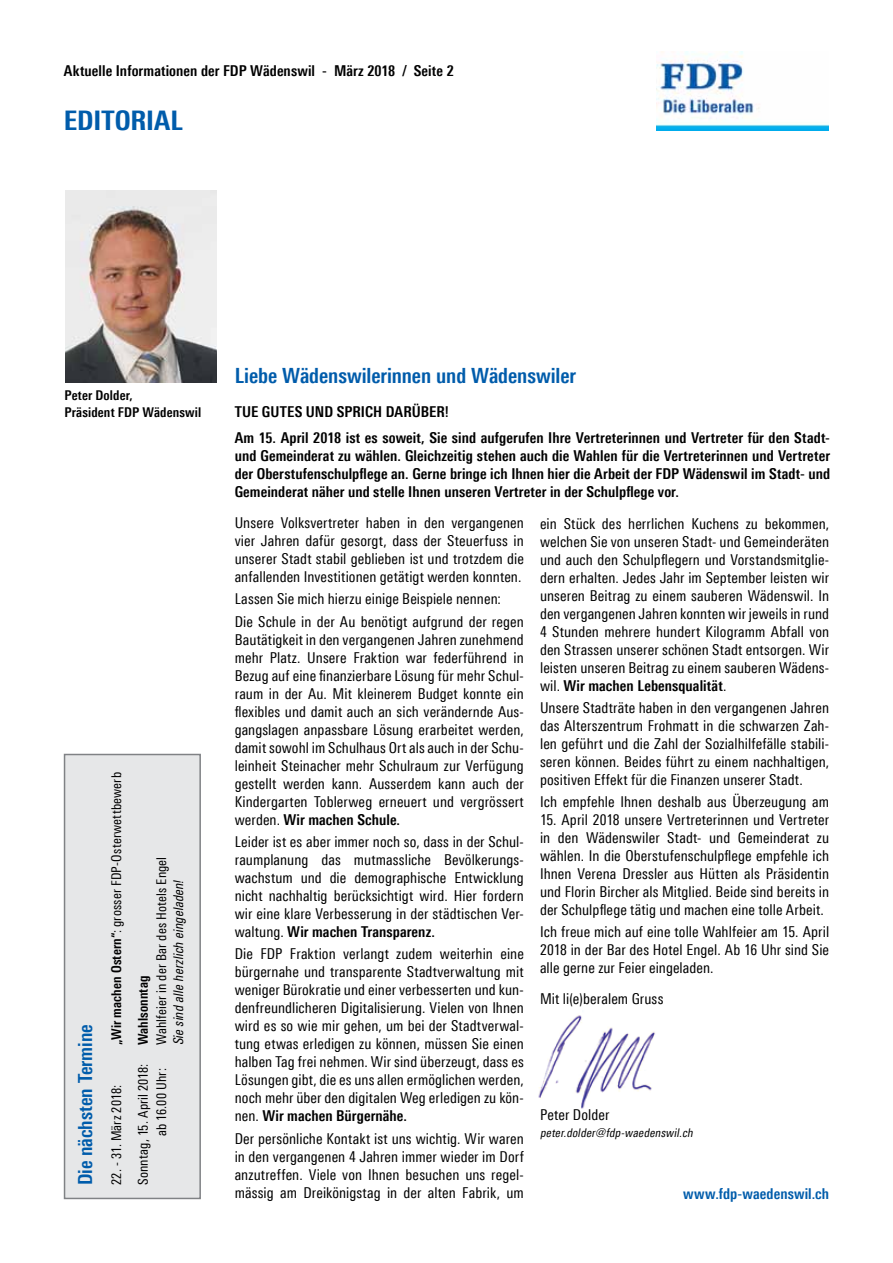
<style>
.page{position:relative;width:893px;height:1263px;background:#fff}
.page>*{position:absolute;margin:0;border:0;box-sizing:border-box;transform-origin:0 0}
.t1{font:800 27px "Linotype Univers 720 Cn";color:#005cab}
.t2{font:700 21px "Linotype Univers 620 Cn";letter-spacing:-.005em;color:#005cab}
.t3{font:700 19.5px "Linotype Univers 620 Cn";letter-spacing:-.005em;color:#005cab}
.t4{font:15px/18px "Linotype Univers 420 Cn";letter-spacing:.005em;color:#000;text-align:justify}
.t5{font:700 15px/18px "Linotype Univers 620 Cn";letter-spacing:.005em;color:#000}
.t6{font:700 15px "Linotype Univers 620 Cn";letter-spacing:.01em;color:#005cab}
.t7{font:13.5px "Linotype Univers 420 Cn";letter-spacing:.01em;color:#000}
.t8{font:700 13.5px/16.5px "Linotype Univers 620 Cn";letter-spacing:.01em;color:#000}
.t9{font:italic 13.5px "Linotype Univers 420 Cn";color:#000}
.t10{font:italic 12px "Linotype Univers 420 Cn";color:#000}
.s1{font-family:"Linotype Univers 620 Cn";font-weight:700}
.s2{font-family:"Linotype Univers 420 Cn";font-weight:400}
</style>
<div class="page">
<img style="left:657px;top:52px;width:171px;height:78px">
<img style="left:538px;top:1015px;width:117px;height:94px">
<img style="left:65px;top:191px;width:151px;height:192px">
<div style="left:65px;top:754px;width:135px;height:444px;background:#e6e7e8"></div>
<div style="left:64px;top:754px;width:137px;height:445px;border:2px solid #808285"></div>
<p class="t5" style="left:64px;top:61px;width:391px">Aktuelle Informationen der FDP Wädenswil - März 2018 / Seite 2</p>
<h1 class="t1" style="left:64px;top:104px;width:121px">EDITORIAL</h1>
<p class="t8" style="left:64px;top:387px;width:138px">Peter Dolder,<br>Präsident FDP Wädenswil</p>
<h3 class="t3" style="left:74px;top:1185px;width:162px;rotate:-90deg">Die nächsten Termine</h3>
<p class="t7" style="left:108px;top:1045px;width:275px;rotate:-90deg"><span class="s1">„Wir machen Ostern“</span>: grosser FDP-Osterwettbewerb</p>
<p class="t7" style="left:108px;top:1185px;width:101px;rotate:-90deg">22. - 31. März 2018:</p>
<p class="t7" style="left:154px;top:1045px;width:190px;rotate:-90deg">Wahlfeier in der Bar des Hotels Engel</p>
<p class="t9" style="left:171px;top:1045px;width:169px;rotate:-90deg">Sie sind alle herzlich eingeladen!</p>
<p class="t8" style="left:135px;top:1045px;width:71px;rotate:-90deg">Wahlsonntag</p>
<p class="t7" style="left:135px;top:1185px;width:123px;rotate:-90deg">Sonntag, 15. April 2018:</p>
<p class="t7" style="left:154px;top:1136px;width:69px;rotate:-90deg">ab 16.00 Uhr:</p>
<h2 class="t2" style="left:235px;top:363px;width:343px">Liebe Wädenswilerinnen und Wädenswiler</h2>
<p class="t5" style="left:235px;top:398px;width:597px;line-height:26.5px">TUE GUTES UND SPRICH DARÜBER!<br>Am 15. April 2018 ist es soweit, Sie sind aufgerufen Ihre Vertreterinnen und Vertreter für den Stadt-</p>
<p class="t5" style="left:235px;top:447px;width:597px;text-align:justify">und Gemeinderat zu wählen. Gleichzeitig stehen auch die Wahlen für die Vertreterinnen und Vertreter der Oberstufenschulpflege an. Gerne bringe ich Ihnen hier die Arbeit der FDP Wädenswil im Stadt- und Gemeinderat näher und stelle Ihnen unseren Vertreter in der Schulpflege vor.</p>
<p class="t4" style="left:235px;top:513px;width:291px">Unsere Volksvertreter haben in den vergangenen vier Jahren dafür gesorgt, dass der Steuerfuss in unserer Stadt stabil geblieben ist und trotzdem die anfallenden Investitionen getätigt werden konnten.</p>
<p class="t4" style="left:235px;top:588px;width:291px;line-height:22.5px">Lassen Sie mich hierzu einige Beispiele nennen:<br>Die Schule in der Au benötigt aufgrund der regen</p>
<p class="t4" style="left:235px;top:630px;width:291px">Bautätigkeit in den vergangenen Jahren zunehmend mehr Platz. Unsere Fraktion war federführend in Bezug auf eine finanzierbare Lösung für mehr Schul&shy;raum in der Au. Mit kleinerem Budget konnte ein flexibles und damit auch an sich verändernde Aus&shy;gangslagen anpassbare Lösung erarbeitet werden, damit sowohl im Schulhaus Ort als auch in der Schu&shy;leinheit Steinacher mehr Schulraum zur Verfügung gestellt werden kann. Ausserdem kann auch der Kindergarten Toblerweg erneuert und vergrössert</p>
<p class="t5" style="left:235px;top:810px;width:167px"><span class="s2">werden.</span> Wir machen Schule.</p>
<p class="t4" style="left:235px;top:833px;width:291px">Leider ist es aber immer noch so, dass in der Schul&shy;raumplanung das mutmassliche Bevölkerungs&shy;wachstum und die demographische Entwicklung nicht nachhaltig berücksichtigt wird. Hier fordern wir eine klare Verbesserung in der städtischen Ver-</p>
<p class="t5" style="left:235px;top:923px;width:202px"><span class="s2">waltung.</span> Wir machen Transparenz.</p>
<p class="t4" style="left:235px;top:945px;width:291px">Die FDP Fraktion verlangt zudem weiterhin eine bürgernahe und transparente Stadtverwaltung mit weniger Bürokratie und einer verbesserten und kun&shy;denfreundlicheren Digitalisierung. Vielen von Ihnen wird es so wie mir gehen, um bei der Stadtverwal&shy;tung etwas erledigen zu können, müssen Sie einen halben Tag frei nehmen. Wir sind überzeugt, dass es Lösungen gibt, die es uns allen ermöglichen werden, noch mehr über den digitalen Weg erledigen zu kön-</p>
<p class="t5" style="left:235px;top:1107px;width:174px"><span class="s2">nen.</span> Wir machen Bürgernähe.</p>
<p class="t4" style="left:235px;top:1129px;width:291px">Der persönliche Kontakt ist uns wichtig. Wir waren in den vergangenen 4 Jahren immer wieder im Dorf anzutreffen. Viele von Ihnen besuchen uns regel&shy;mässig am Dreikönigstag in der alten Fabrik, um</p>
<p class="t4" style="left:540px;top:514px;width:291px">ein Stück des herrlichen Kuchens zu bekommen, welchen Sie von unseren Stadt- und Gemeinderäten und auch den Schulpflegern und Vorstandsmitglie&shy;dern erhalten. Jedes Jahr im September leisten wir unseren Beitrag zu einem sauberen Wädenswil. In den vergangenen Jahren konnten wir jeweils in rund 4 Stunden mehrere hundert Kilogramm Abfall von den Strassen unserer schönen Stadt entsorgen. Wir leisten unseren Beitrag zu einem sauberen Wädens-</p>
<p class="t5" style="left:540px;top:676px;width:188px"><span class="s2">wil.</span> Wir machen Lebensqualität<span class="s2">.</span></p>
<p class="t4" style="left:540px;top:698px;width:291px">Unsere Stadträte haben in den vergangenen Jahren das Alterszentrum Frohmatt in die schwarzen Zah&shy;len geführt und die Zahl der Sozialhilfefälle stabili&shy;seren können. Beides führt zu einem nachhaltigen, positiven Effekt für die Finanzen unserer Stadt.</p>
<p class="t4" style="left:540px;top:793px;width:291px">Ich empfehle Ihnen deshalb aus Überzeugung am</p>
<p class="t4" style="left:540px;top:811px;width:291px">15. April 2018 unsere Vertreterinnen und Vertreter in den Wädenswiler Stadt- und Gemeinderat zu wählen. In die Oberstufenschulpflege empfehle ich Ihnen Verena Dressler aus Hütten als Präsidentin und Florin Bircher als Mitglied. Beide sind bereits in der Schulpflege tätig und machen eine tolle Arbeit.</p>
<p class="t4" style="left:540px;top:923px;width:291px">Ich freue mich auf eine tolle Wahlfeier am 15. April 2018 in der Bar des Hotel Engel. Ab 16 Uhr sind Sie alle gerne zur Feier eingeladen.</p>
<p class="t4" style="left:540px;top:990px;width:125px">Mit li(e)beralem Gruss</p>
<p class="t4" style="left:540px;top:1105px;width:71px">Peter Dolder</p>
<p class="t10" style="left:540px;top:1125px;width:157px">peter.dolder@fdp-waedenswil.ch</p>
<p class="t6" style="left:683px;top:1184px;width:147px">www.fdp-waedenswil.ch</p>
</div>
